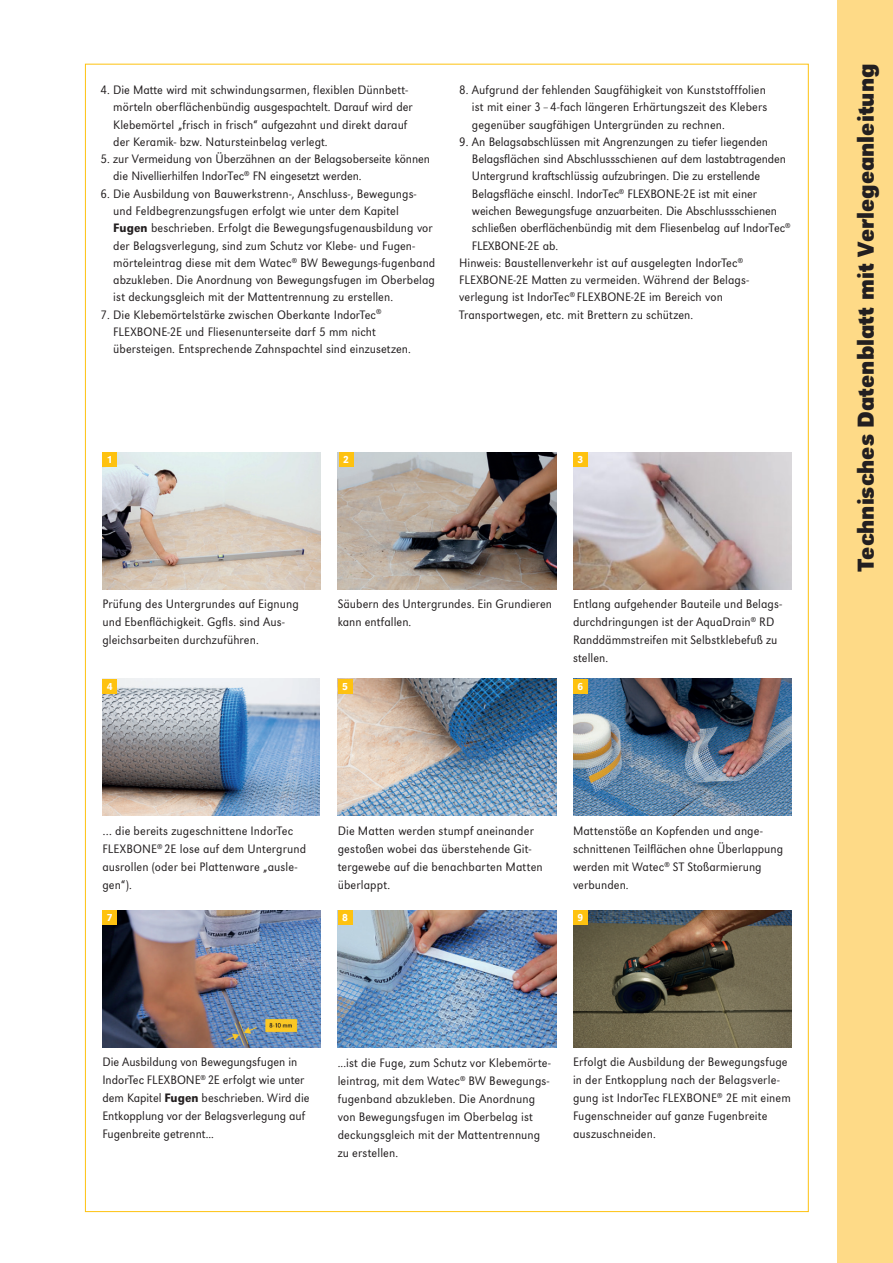
<style>
.page{position:relative;width:893px;height:1263px;background:#fff}
.page>*{position:absolute;margin:0;border:0;box-sizing:border-box;transform-origin:0 0}
.t1{font:700 24px "URW Grotesk Nar";color:#231f20}
.copy{font:300 12.75px/18px "URW Grotesk Nar";letter-spacing:.005em;color:#231f20}
.t2{font:500 10.5px "URW Grotesk Nar";color:#fff}
.s1{font-weight:500}
</style>
<div class="page">
<img style="left:102px;top:452px;width:219px;height:137px">
<img style="left:573px;top:452px;width:218px;height:137px">
<div style="left:102px;top:452px;width:15px;height:15px;background:#fec210"></div>
<img style="left:338px;top:452px;width:218px;height:137px">
<div style="left:339px;top:452px;width:14px;height:15px;background:#fec210"></div>
<div style="left:573px;top:452px;width:15px;height:15px;background:#fec210"></div>
<img style="left:102px;top:679px;width:218px;height:137px">
<img style="left:573px;top:679px;width:218px;height:137px">
<div style="left:102px;top:679px;width:15px;height:15px;background:#fec210"></div>
<img style="left:338px;top:679px;width:218px;height:137px">
<div style="left:573px;top:679px;width:15px;height:15px;background:#fec210"></div>
<img style="left:102px;top:910px;width:219px;height:137px">
<div style="left:102px;top:910px;width:15px;height:15px;background:#fec210"></div>
<img style="left:338px;top:910px;width:218px;height:137px">
<img style="left:573px;top:910px;width:218px;height:137px">
<div style="left:573px;top:910px;width:15px;height:15px;background:#fec210"></div>
<div style="left:338px;top:910px;width:15px;height:15px;background:#fec210"></div>
<div style="left:838px;top:0;width:55px;height:1263px;background:#feda87"></div>
<div style="left:338px;top:679px;width:15px;height:15px;background:#fec210"></div>
<p class="copy" style="left:113px;top:81px;width:301px;line-height:17.2px;text-indent:-13px">4. Die Matte wird mit schwindungsarmen, flexiblen Dünnbett&shy;mörteln oberflächenbündig ausgespachtelt. Darauf wird der Klebemörtel „frisch in frisch“ aufgezahnt und direkt darauf der Keramik- bzw. Natursteinbelag verlegt.</p>
<p class="copy" style="left:113px;top:150px;width:318px;line-height:17.2px;text-indent:-13px">5. zur Vermeidung von Überzähnen an der Belagsoberseite können die Nivellierhilfen IndorTec<sup>®</sup> FN eingesetzt werden.</p>
<p class="copy" style="left:113px;top:185px;width:323px;line-height:17.2px;text-indent:-13px">6. Die Ausbildung von Bauwerkstrenn-, Anschluss-, Bewegungs&shy;und Feldbegrenzungsfugen erfolgt wie unter dem Kapitel <span class="s1">Fugen</span> beschrieben. Erfolgt die Bewegungsfugenausbildung vor der Belagsverlegung, sind zum Schutz vor Klebe- und Fugen&shy;mörteleintrag diese mit dem Watec<sup>®</sup> BW Bewegungs-fugenband abzukleben. Die Anordnung von Bewegungsfugen im Oberbelag ist deckungsgleich mit der Mattentrennung zu erstellen.</p>
<p class="copy" style="left:113px;top:306px;width:299px;line-height:17.2px;text-indent:-13px">7. Die Klebemörtelstärke zwischen Oberkante IndorTec<sup>®<br></sup>FLEXBONE-2E und Fliesenunterseite darf 5 mm nicht übersteigen. Entsprechende Zahnspachtel sind einzusetzen.</p>
<p class="copy" style="left:472px;top:81px;width:297px;line-height:17.2px;text-align:justify;text-indent:-13px">8. Aufgrund der fehlenden Saugfähigkeit von Kunststofffolien ist mit einer 3–4-fach längeren Erhärtungszeit des Klebers gegenüber saugfähigen Untergründen zu rechnen.</p>
<p class="copy" style="left:472px;top:133px;width:320px;line-height:17.2px;text-indent:-13px">9. An Belagsabschlüssen mit Angrenzungen zu tiefer liegenden Belagsflächen sind Abschlussschienen auf dem lastabtragenden Untergrund kraftschlüssig aufzubringen. Die zu erstellende Belagsfläche einschl. IndorTec<sup>®</sup> FLEXBONE-2E ist mit einer weichen Bewegungsfuge anzuarbeiten. Die Abschlussschienen schließen oberflächenbündig mit dem Fliesenbelag auf IndorTec<sup>® </sup>FLEXBONE-2E ab.</p>
<p class="copy" style="left:459px;top:254px;width:291px;line-height:17.2px">Hinweis: Baustellenverkehr ist auf ausgelegten IndorTec<sup>® </sup>FLEXBONE-2E Matten zu vermeiden. Während der Belags&shy;verlegung ist IndorTec<sup>®</sup> FLEXBONE-2E im Bereich von Transportwegen, etc. mit Brettern zu schützen.</p>
<p class="t2" style="left:107px;top:454px;width:7px">1</p>
<p class="t2" style="left:343px;top:454px;width:7px">2</p>
<p class="t2" style="left:578px;top:454px;width:7px">3</p>
<p class="copy" style="left:102px;top:595px;width:198px">Prüfung des Untergrundes auf Eignung und Ebenflächigkeit. Ggfls. sind Aus&shy;gleichsarbeiten durchzuführen.</p>
<p class="t2" style="left:107px;top:680px;width:7px">4</p>
<p class="copy" style="left:338px;top:595px;width:216px">Säubern des Untergrundes. Ein Grundieren kann entfallen.</p>
<p class="copy" style="left:573px;top:595px;width:210px">Entlang aufgehender Bauteile und Belags&shy;durchdringungen ist der AquaDrain<sup>®</sup> RD Randdämmstreifen mit Selbstklebefuß zu stellen.</p>
<p class="t2" style="left:342px;top:680px;width:7px">5</p>
<p class="t2" style="left:578px;top:680px;width:7px">6</p>
<p class="copy" style="left:102px;top:822px;width:205px">… die bereits zugeschnittene IndorTec<br>FLEXBONE<sup>®</sup> 2E lose auf dem Untergrund ausrollen (oder bei Plattenware „ausle&shy;gen“).</p>
<p class="copy" style="left:338px;top:822px;width:207px">Die Matten werden stumpf aneinander gestoßen wobei das überstehende Git&shy;tergewebe auf die benachbarten Matten überlappt.</p>
<p class="copy" style="left:573px;top:822px;width:212px">Mattenstöße an Kopfenden und ange&shy;schnittenen Teilflächen ohne Überlappung werden mit Watec<sup>®</sup> ST Stoßarmierung verbunden.</p>
<p class="t2" style="left:107px;top:911px;width:7px">7</p>
<p class="t2" style="left:342px;top:911px;width:7px">8</p>
<p class="t2" style="left:578px;top:911px;width:7px">9</p>
<p class="copy" style="left:102px;top:1053px;width:209px">Die Ausbildung von Bewegungsfugen in IndorTec FLEXBONE<sup>®</sup> 2E erfolgt wie unter dem Kapitel <span class="s1">Fugen</span> beschrieben. Wird die Entkopplung vor der Belagsverlegung auf Fugenbreite getrennt...</p>
<p class="copy" style="left:338px;top:1054px;width:215px">...ist die Fuge, zum Schutz vor Klebemörte&shy;leintrag, mit dem Watec<sup>®</sup> BW Bewegungs&shy;fugenband abzukleben. Die Anordnung von Bewegungsfugen im Oberbelag ist deckungsgleich mit der Mattentrennung zu erstellen.</p>
<p class="copy" style="left:573px;top:1053px;width:219px">Erfolgt die Ausbildung der Bewegungsfuge in der Entkopplung nach der Belagsverle&shy;gung ist IndorTec FLEXBONE<sup>®</sup> 2E mit einem Fugenschneider auf ganze Fugenbreite auszuschneiden.</p>
<p class="t1" style="left:852px;top:571px;width:509px;rotate:-90deg">Technisches Datenblatt mit Verlegeanleitung</p>
</div>
